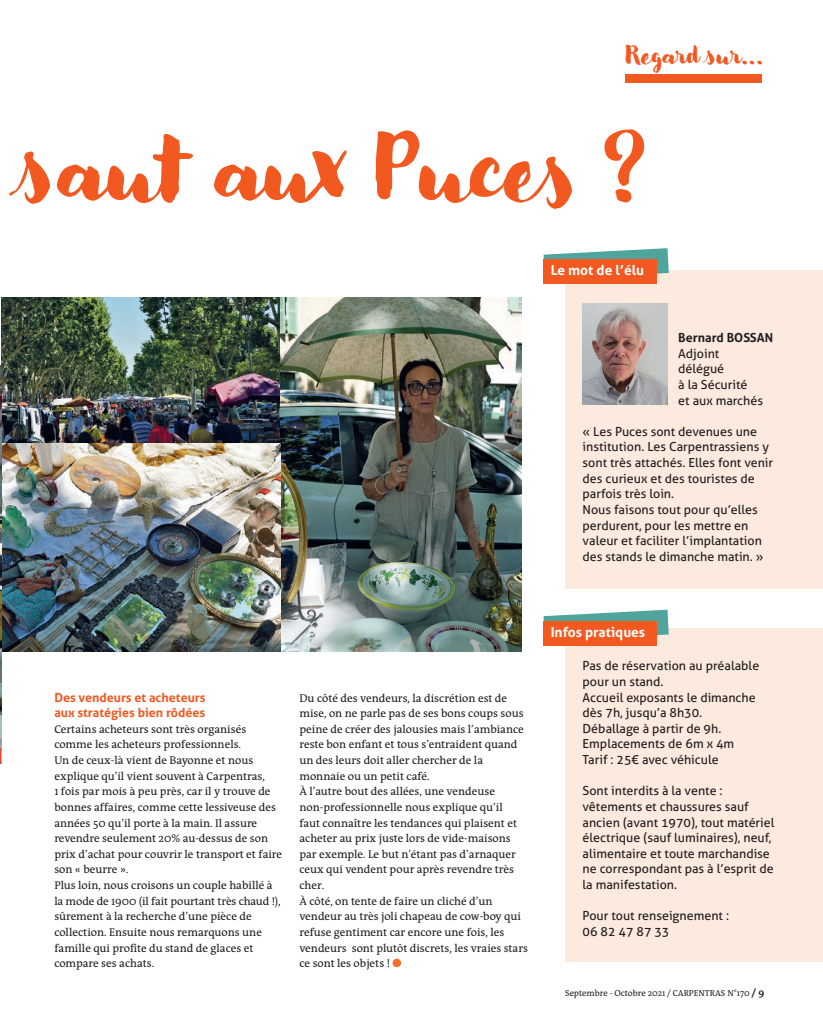
<style>
.page{position:relative;width:823px;height:1029px;background:#fff}
.page>*{position:absolute;margin:0;border:0;box-sizing:border-box;transform-origin:0 0}
.t1{font:81.25px "Modern Love";color:#f15921}
.t2{font:22.5px "Modern Love";color:#f15921}
.t3{font:700 13.75px "Aller";color:#fff}
.t4{font:12.5px/15.6px "Aller";color:#231f20}
.t5{font:700 12.5px "Aller";color:#f15921}
.t6{font:700 12.5px "Aller";color:#231f20}
.t7{font:11.25px/15.6px "Qua Text";color:#231f20}
.t8{font:8.75px "Qua Text";color:#231f20}
.s1{font-weight:700;font-size:10px}
</style>
<div class="page">
<img style="left:1px;top:298px;width:280px;height:145px">
<img style="left:281px;top:298px;width:240px;height:353px">
<img style="left:1px;top:443px;width:280px;height:208px">
<div style="left:625px;top:74px;width:136px;height:9px;background:#f15921"></div>
<img style="left:0;top:365px;width:1px;height:383px">
<div style="left:392px;top:958px;width:9px;height:9px;background:#f36e28;border-radius:50%"></div>
<svg style="left:0;top:748px;width:1px;height:16px"></svg>
<div style="left:565px;top:270px;width:258px;height:319px;background:#fdeadf"></div>
<svg style="left:543px;top:248px;width:125px;height:26px"></svg>
<div style="left:543px;top:259px;width:114px;height:25px;background:#f15921"></div>
<div style="left:565px;top:629px;width:258px;height:333px;background:#fdeadf"></div>
<svg style="left:543px;top:610px;width:125px;height:25px"></svg>
<div style="left:543px;top:621px;width:114px;height:24px;background:#f15921"></div>
<img style="left:582px;top:303px;width:85px;height:102px">
<p class="t2" style="left:626px;top:42px;width:139px">Regard sur...</p>
<h1 class="t1" style="left:20px;top:122px;width:628px">saut aux Puces ?</h1>
<p class="t3" style="left:550px;top:262px;width:95px">Le mot de l’élu</p>
<p class="t6" style="left:678px;top:330px;width:96px">Bernard BOSSAN</p>
<p class="t4" style="left:678px;top:345px;width:43px">Adjoint</p>
<p class="t4" style="left:678px;top:361px;width:47px">délégué</p>
<p class="t4" style="left:678px;top:377px;width:71px">à la Sécurité</p>
<p class="t4" style="left:678px;top:392px;width:86px">et aux marchés</p>
<p class="t4" style="left:582px;top:423px;width:192px">« Les Puces sont devenues une institution. Les Carpentrassiens y sont très attachés. Elles font venir des curieux et des touristes de parfois très loin.</p>
<p class="t4" style="left:582px;top:502px;width:182px">Nous faisons tout pour qu’elles perdurent, pour les mettre en valeur et faciliter l’implantation des stands le dimanche matin. »</p>
<p class="t5" style="left:54px;top:689px;width:153px">Des vendeurs et acheteurs</p>
<p class="t5" style="left:54px;top:705px;width:152px">aux stratégies bien rôdées</p>
<p class="t7" style="left:54px;top:721px;width:193px">Certains acheteurs sont très organisés comme les acheteurs professionnels.</p>
<p class="t7" style="left:54px;top:752px;width:229px">Un de ceux-là vient de Bayonne et nous explique qu’il vient souvent à Carpentras,<br>1 fois par mois à peu près, car il y trouve de bonnes affaires, comme cette lessiveuse des années 50 qu’il porte à la main. Il assure revendre seulement 20% au-dessus de son prix d’achat pour couvrir le transport et faire son « beurre ».</p>
<p class="t7" style="left:54px;top:877px;width:228px">Plus loin, nous croisons un couple habillé à la mode de 1900 (il fait pourtant très chaud !), sûrement à la recherche d’une pièce de collection. Ensuite nous remarquons une famille qui profite du stand de glaces et compare ses achats.</p>
<p class="t7" style="left:299px;top:690px;width:226px">Du côté des vendeurs, la discrétion est de mise, on ne parle pas de ses bons coups sous peine de créer des jalousies mais l’ambiance reste bon enfant et tous s’entraident quand un des leurs doit aller chercher de la monnaie ou un petit café.</p>
<p class="t7" style="left:299px;top:784px;width:219px">À l’autre bout des allées, une vendeuse non-professionnelle nous explique qu’il faut connaître les tendances qui plaisent et acheter au prix juste lors de vide-maisons par exemple. Le but n’étant pas d’arnaquer ceux qui vendent pour après revendre très cher.</p>
<p class="t7" style="left:299px;top:893px;width:230px">À côté, on tente de faire un cliché d’un vendeur au très joli chapeau de cow-boy qui refuse gentiment car encore une fois, les vendeurs sont plutôt discrets, les vraies stars ce sont les objets !</p>
<p class="t3" style="left:550px;top:623px;width:96px">Infos pratiques</p>
<p class="t4" style="left:582px;top:658px;width:178px">Pas de réservation au préalable pour un stand.</p>
<p class="t4" style="left:582px;top:689px;width:175px">Accueil exposants le dimanche</p>
<p class="t4" style="left:582px;top:705px;width:121px">dès 7h, jusqu’a 8h30.</p>
<p class="t4" style="left:582px;top:720px;width:140px">Déballage à partir de 9h.</p>
<p class="t4" style="left:582px;top:736px;width:153px">Emplacements de 6m x 4m</p>
<p class="t4" style="left:582px;top:752px;width:138px">Tarif : 25€ avec véhicule</p>
<p class="t4" style="left:582px;top:783px;width:193px">Sont interdits à la vente : vêtements et chaussures sauf ancien (avant 1970), tout matériel électrique (sauf luminaires), neuf, alimentaire et toute marchandise ne correspondant pas à l’esprit de la manifestation.</p>
<p class="t4" style="left:582px;top:908px;width:148px">Pour tout renseignement :</p>
<p class="t4" style="left:582px;top:923px;width:88px">06 82 47 87 33</p>
<p class="t8" style="left:565px;top:988px;width:201px">Septembre - Octobre 2021 / CARPENTRAS N°170 <span class="s1">/ 9</span></p>
</div>
